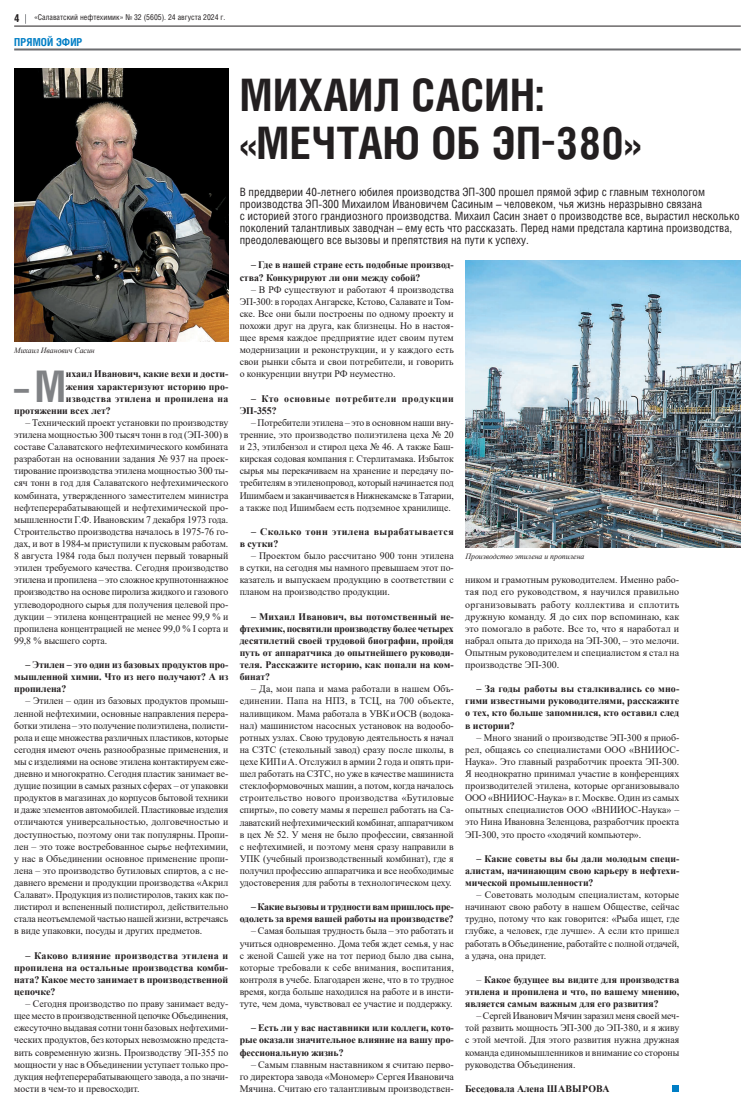
<style>
.page{position:relative;width:755px;height:1106px;background:#fff}
.page>*{position:absolute;margin:0;border:0;box-sizing:border-box;transform-origin:0 0}
.t1{font:700 44.8px/48.4px "Helios Cond";letter-spacing:.01em;color:#231f20}
.t2{font:700 43.5px "Helios Cond";color:#808285}
.t3{font:11.5px/12.1px "Helios Cond";color:#231f20}
.t4{font:700 11px "Helios Cond";letter-spacing:.01em;color:#007ec5}
.t5{font:700 11px "Helios Cond";color:#231f20}
.t6{font:10px/12.1px "Times New Roman";letter-spacing:-.005em;color:#231f20;text-align:justify}
.t7{font:700 10px/12.1px "Times New Roman";letter-spacing:-.005em;color:#231f20;text-align:justify}
.t8{font:700 10px/12.1px "Times New Roman";letter-spacing:.03em;color:#231f20}
.t9{font:700 10px/12.1px "Times New Roman";letter-spacing:.05em;color:#231f20}
.t10{font:700 10px "Times New Roman";letter-spacing:.02em;color:#231f20}
.t11{font:8px "Helios Cond";color:#231f20}
.t12{font:italic 8px "Times New Roman";letter-spacing:-.005em;color:#231f20}
.s1{font-weight:400}
</style>
<div class="page">
<hr style="left:14px;top:26px;width:726px;height:1px;background:#231f20">
<hr style="left:14px;top:48px;width:726px;height:2px;background:#6c6d70">
<img style="left:14px;top:68px;width:214px;height:273px">
<img style="left:465px;top:260px;width:275px;height:287px">
<svg style="left:672px;top:1085px;width:6px;height:6px"></svg>
<p class="t11" style="left:34px;top:12px;width:193px">«Салаватский нефтехимик» № 32 (5605). 24 августа 2024 г.</p>
<p class="t5" style="left:14px;top:11px;width:7px">4</p>
<p class="t4" style="left:14px;top:35px;width:70px">ПРЯМОЙ ЭФИР</p>
<p class="t12" style="left:14px;top:345px;width:82px">Михаил Иванович Сасин</p>
<h2 class="t2" style="left:13px;top:356px;width:55px">–М</h2>
<p class="t7" style="left:66px;top:368px;width:164px">ихаил Иванович, какие вехи и дости-</p>
<p class="t7" style="left:66px;top:380px;width:164px">жения характеризуют историю про-</p>
<p class="t10" style="left:66px;top:391px;width:164px">изводства этилена и пропилена на</p>
<p class="t7" style="left:14px;top:404px;width:98px">протяжении всех лет?</p>
<p class="t6" style="left:14px;top:416px;width:215px;text-indent:11px">– Технический проект установки по производству этилена мощностью 300 тысяч тонн в год (ЭП-300) в составе Салаватского нефтехимического комбината разработан на основании задания № 937 на проек&shy;тирование производства этилена мощностью 300 ты&shy;сяч тонн в год для Салаватского нефтехимического комбината, утвержденного заместителем министра нефтеперерабатывающей и нефтехимической про&shy;мышленности Г.Ф. Ивановским 7 декабря 1973 года.<br>Строительство производства началось в 1975-76 го&shy;дах, и вот в 1984-м приступили к пусковым работам.<br>8 августа 1984 года был получен первый товарный этилен требуемого качества. Сегодня производство этилена и пропилена – это сложное крупнотоннажное производство на основе пиролиза жидкого и газового углеводородного сырья для получения целевой про&shy;дукции – этилена концентрацией не менее 99,9 % и пропилена концентрацией не менее 99,0 % Ⅰ сорта и 99,8 % высшего сорта.</p>
<p class="t7" style="left:14px;top:658px;width:215px;text-indent:11px">– Этилен – это один из базовых продуктов про&shy;мышленной химии. Что из него получают? А из пропилена?</p>
<p class="t6" style="left:14px;top:694px;width:215px;text-indent:11px">– Этилен – один из базовых продуктов промыш&shy;ленной нефтехимии, основные направления перера&shy;ботки этилена – это получение полиэтилена, полисти&shy;рола и еще множества различных пластиков, которые сегодня имеют очень разнообразные применения, и мы с изделиями на основе этилена контактируем еже&shy;дневно и многократно. Сегодня пластик занимает ве&shy;дущие позиции в самых разных сферах – от упаковки продуктов в магазинах до корпусов бытовой техники и даже элементов автомобилей. Пластиковые изделия отличаются универсальностью, долговечностью и доступностью, поэтому они так популярны. Пропи&shy;лен – это тоже востребованное сырье нефтехимии, у нас в Объединении основное применение пропи&shy;лена – это производство бутиловых спиртов, а с не&shy;давнего времени и продукции производства «Акрил Салават». Продукция из полистиролов, таких как по&shy;листирол и вспененный полистирол, действительно стала неотъемлемой частью нашей жизни, встречаясь в виде упаковки, посуды и других предметов.</p>
<p class="t7" style="left:14px;top:949px;width:215px;text-indent:11px">– Каково влияние производства этилена и пропилена на остальные производства комби&shy;ната? Какое место занимает в производственной цепочке?</p>
<p class="t6" style="left:14px;top:997px;width:215px;text-indent:11px">– Сегодня производство по праву занимает веду&shy;щее место в производственной цепочке Объединения, ежесуточно выдавая сотни тонн базовых нефтехими&shy;ческих продуктов, без которых невозможно предста&shy;вить современную жизнь. Производству ЭП-355 по мощности у нас в Объединении уступает только про&shy;дукция нефтеперерабатывающего завода, а по значи&shy;мости в чем-то и превосходит.</p>
<h1 class="t1" style="left:239px;top:70px;width:402px">МИХАИЛ САСИН: «МЕЧТАЮ ОБ ЭП-380»</h1>
<p class="t3" style="left:239px;top:186px;width:501px">В преддверии 40-летнего юбилея производства ЭП-300 прошел прямой эфир с главным технологом производства ЭП-300 Михаилом Ивановичем Сасиным – человеком, чья жизнь неразрывно связана<br>с историей этого грандиозного производства. Михаил Сасин знает о производстве все, вырастил несколько поколений талантливых заводчан – ему есть что рассказать. Перед нами предстала картина производства, преодолевающего все вызовы и препятствия на пути к успеху.</p>
<p class="t7" style="left:239px;top:259px;width:215px;text-indent:11px">– Где в нашей стране есть подобные производ&shy;ства? Конкурируют ли они между собой?</p>
<p class="t6" style="left:239px;top:283px;width:215px;text-indent:11px">– В РФ существуют и работают 4 производства ЭП-300: в городах Ангарске, Кстово, Салавате и Том&shy;ске. Все они были построены по одному проекту и похожи друг на друга, как близнецы. Но в настоя&shy;щее время каждое предприятие идет своим путем модернизации и реконструкции, и у каждого есть свои рынки сбыта и свои потребители, и говорить о конкуренции внутри РФ неуместно.</p>
<p class="t9" style="left:239px;top:392px;width:215px;text-indent:11px">– Кто основные потребители продукции<br>ЭП-355?</p>
<p class="t6" style="left:239px;top:416px;width:215px;text-indent:11px">– Потребители этилена – это в основном наши вну&shy;тренние, это производство полиэтилена цеха № 20 и 23, этилбензол и стирол цеха № 46. А также Баш&shy;кирская содовая компания г. Стерлитамака. Избыток сырья мы перекачиваем на хранение и передачу по&shy;требителям в этиленопровод, который начинается под Ишимбаем и заканчивается в Нижнекамске в Татарии, а также под Ишимбаем есть подземное хранилище.</p>
<p class="t8" style="left:239px;top:525px;width:215px;text-indent:11px">– Сколько тонн этилена вырабатывается в сутки?</p>
<p class="t6" style="left:239px;top:549px;width:215px;text-indent:11px">– Проектом было рассчитано 900 тонн этилена в сутки, на сегодня мы намного превышаем этот по&shy;казатель и выпускаем продукцию в соответствии с планом на производство продукции.</p>
<p class="t7" style="left:239px;top:610px;width:215px;text-indent:11px">– Михаил Иванович, вы потомственный не&shy;фтехимик, посвятили производству более четырех десятилетий своей трудовой биографии, пройдя путь от аппаратчика до опытнейшего руководи&shy;теля. Расскажите историю, как попали на ком&shy;бинат?</p>
<p class="t6" style="left:239px;top:682px;width:215px;text-indent:11px">– Да, мои папа и мама работали в нашем Объ&shy;единении. Папа на НПЗ, в ТСЦ, на 700 объекте, наливщиком. Мама работала в УВКиОСВ (водока&shy;нал) машинистом насосных установок на водообо&shy;ротных узлах. Свою трудовую деятельность я начал на СЗТС (стекольный завод) сразу после школы, в цехе КИПиА. Отслужил в армии 2 года и опять при&shy;шел работать на СЗТС, но уже в качестве машиниста стеклоформовочных машин, а потом, когда началось строительство нового производства «Бутиловые спирты», по совету мамы я перешел работать на Са&shy;лаватский нефтехимический комбинат, аппаратчиком в цех № 52. У меня не было профессии, связанной с нефтехимией, и поэтому меня сразу направили в УПК (учебный производственный комбинат), где я получил профессию аппаратчика и все необходимые удостоверения для работы в технологическом цеху.</p>
<p class="t7" style="left:239px;top:900px;width:215px;text-align:right">– Какие вызовы и трудности вам пришлось пре&shy;одолеть за время вашей работы на производстве?</p>
<p class="t6" style="left:239px;top:924px;width:215px;text-indent:11px">– Самая большая трудность была – это работать и учиться одновременно. Дома тебя ждет семья, у нас с женой Сашей уже на тот период было два сына, которые требовали к себе внимания, воспитания, контроля в учебе. Благодарен жене, что в то трудное время, когда больше находился на работе и в инсти&shy;туте, чем дома, чувствовал ее участие и поддержку.</p>
<p class="t7" style="left:239px;top:1021px;width:215px;text-indent:11px">– Есть ли у вас наставники или коллеги, кото&shy;рые оказали значительное влияние на вашу про&shy;фессиональную жизнь?</p>
<p class="t6" style="left:239px;top:1057px;width:215px;text-indent:11px">– Самым главным наставником я считаю перво&shy;го директора завода «Мономер» Сергея Ивановича Мячина. Считаю его талантливым производствен-</p>
<p class="t12" style="left:465px;top:551px;width:120px">Производство этилена и пропилена</p>
<p class="t6" style="left:465px;top:573px;width:215px">ником и грамотным руководителем. Именно рабо&shy;тая под его руководством, я научился правильно организовывать работу коллектива и сплотить дружную команду. Я до сих пор вспоминаю, как это помогало в работе. Все то, что я наработал и набрал опыта до прихода на ЭП-300, – это мелочи.<br>Опытным руководителем и специалистом я стал на производстве ЭП-300.</p>
<p class="t7" style="left:465px;top:682px;width:215px;text-indent:11px">– За годы работы вы сталкивались со мно&shy;гими известными руководителями, расскажите о тех, кто больше запомнился, кто оставил след в истории?</p>
<p class="t6" style="left:465px;top:731px;width:215px;text-indent:11px">– Много знаний о производстве ЭП-300 я приоб&shy;рел, общаясь со специалистами ООО «ВНИИОС-Наука». Это главный разработчик проекта ЭП-300.<br>Я неоднократно принимал участие в конференциях производителей этилена, которые организовывало ООО «ВНИИОС-Наука» в г. Москве. Один из самых опытных специалистов ООО «ВНИИОС-Наука» – это Нина Ивановна Зеленцова, разработчик проекта ЭП-300, это просто «ходячий компьютер».</p>
<p class="t7" style="left:465px;top:852px;width:215px;text-indent:11px">– Какие советы вы бы дали молодым специ&shy;алистам, начинающим свою карьеру в нефтехи&shy;мической промышленности?</p>
<p class="t6" style="left:465px;top:888px;width:215px;text-indent:11px">– Советовать молодым специалистам, которые начинают свою работу в нашем Обществе, сейчас трудно, потому что как говорится: «Рыба ищет, где глубже, а человек, где лучше». А если кто пришел работать в Объединение, работайте с полной отдачей, а удача, она придет.</p>
<p class="t7" style="left:465px;top:973px;width:215px;text-indent:11px"><span class="s1">–</span> Какое будущее вы видите для производства этилена и пропилена и что, по вашему мнению, является самым важным для его развития?</p>
<p class="t6" style="left:465px;top:1009px;width:215px;text-indent:11px">– Сергей Иванович Мячин заразил меня своей меч&shy;той развить мощность ЭП-300 до ЭП-380, и я живу с этой мечтой. Для этого развития нужна дружная команда единомышленников и внимание со стороны руководства Объединения.</p>
<p class="t7" style="left:465px;top:1082px;width:146px">Беседовала Алена ШАВЫРОВА</p>
</div>
